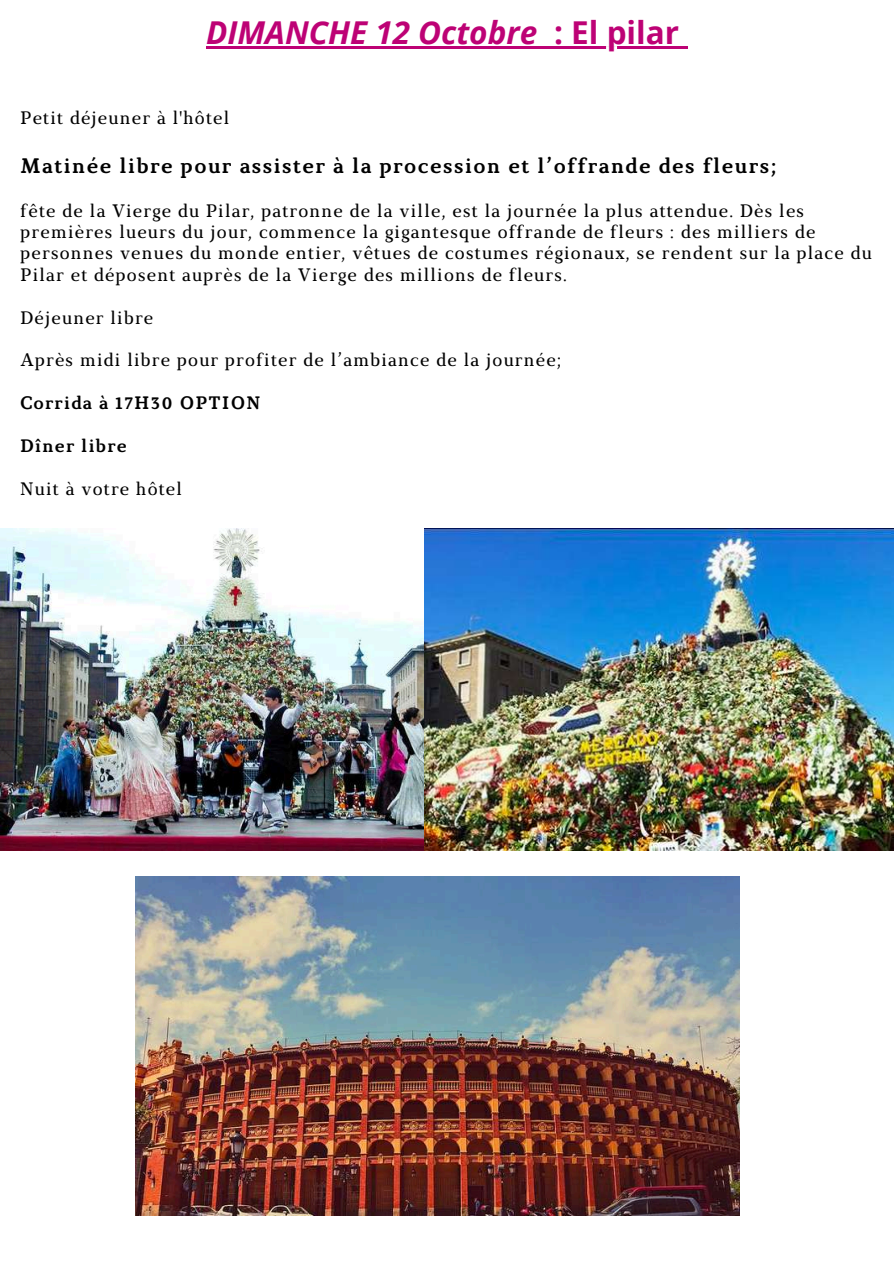
<style>
.page{position:relative;width:894px;height:1264px;background:#fff}
.page>*{position:absolute;margin:0;border:0;box-sizing:border-box;transform-origin:0 0}
.t1{font:italic 700 31.5px "Open Sans";color:#bd0275}
.t2{font:700 21px "Marta";letter-spacing:.07em;color:#000}
.t3{font:18px/21.3px "Marta";letter-spacing:.07em;color:#000}
.t4{font:700 18px "Marta";letter-spacing:.07em;color:#000}
.s1{font-style:normal}
</style>
<div class="page">
<img style="left:0;top:528px;width:424px;height:322px">
<img style="left:424px;top:528px;width:469px;height:322px">
<img style="left:136px;top:876px;width:603px;height:339px">
<hr style="left:206px;top:47px;width:331px;height:2px;background:#bd0275">
<svg style="left:537px;top:47px;width:17px;height:2px"></svg>
<hr style="left:554px;top:47px;width:125px;height:2px;background:#bd0275">
<svg style="left:679px;top:47px;width:8px;height:2px"></svg>
<h1 class="t1" style="left:206px;top:11px;width:474px">DIMANCHE 12 Octobre <span class="s1">: El pilar</span></h1>
<p class="t3" style="left:21px;top:109px;width:210px">Petit déjeuner à l'hôtel</p>
<p class="t2" style="left:21px;top:157px;width:756px">Matinée libre pour assister à la procession et l’offrande des fleurs;</p>
<p class="t3" style="left:21px;top:201px;width:852px">fête de la Vierge du Pilar, patronne de la ville, est la journée la plus attendue. Dès les premières lueurs du jour, commence la gigantesque offrande de fleurs : des milliers de personnes venues du monde entier, vêtues de costumes régionaux, se rendent sur la place du Pilar et déposent auprès de la Vierge des millions de fleurs.</p>
<p class="t3" style="left:21px;top:308px;width:134px">Déjeuner libre</p>
<p class="t3" style="left:21px;top:351px;width:542px">Après midi libre pour profiter de l’ambiance de la journée;</p>
<p class="t4" style="left:21px;top:395px;width:241px">Corrida à 17H30 OPTION</p>
<p class="t4" style="left:21px;top:438px;width:108px">Dîner libre</p>
<p class="t3" style="left:21px;top:479px;width:163px">Nuit à votre hôtel</p>
</div>
